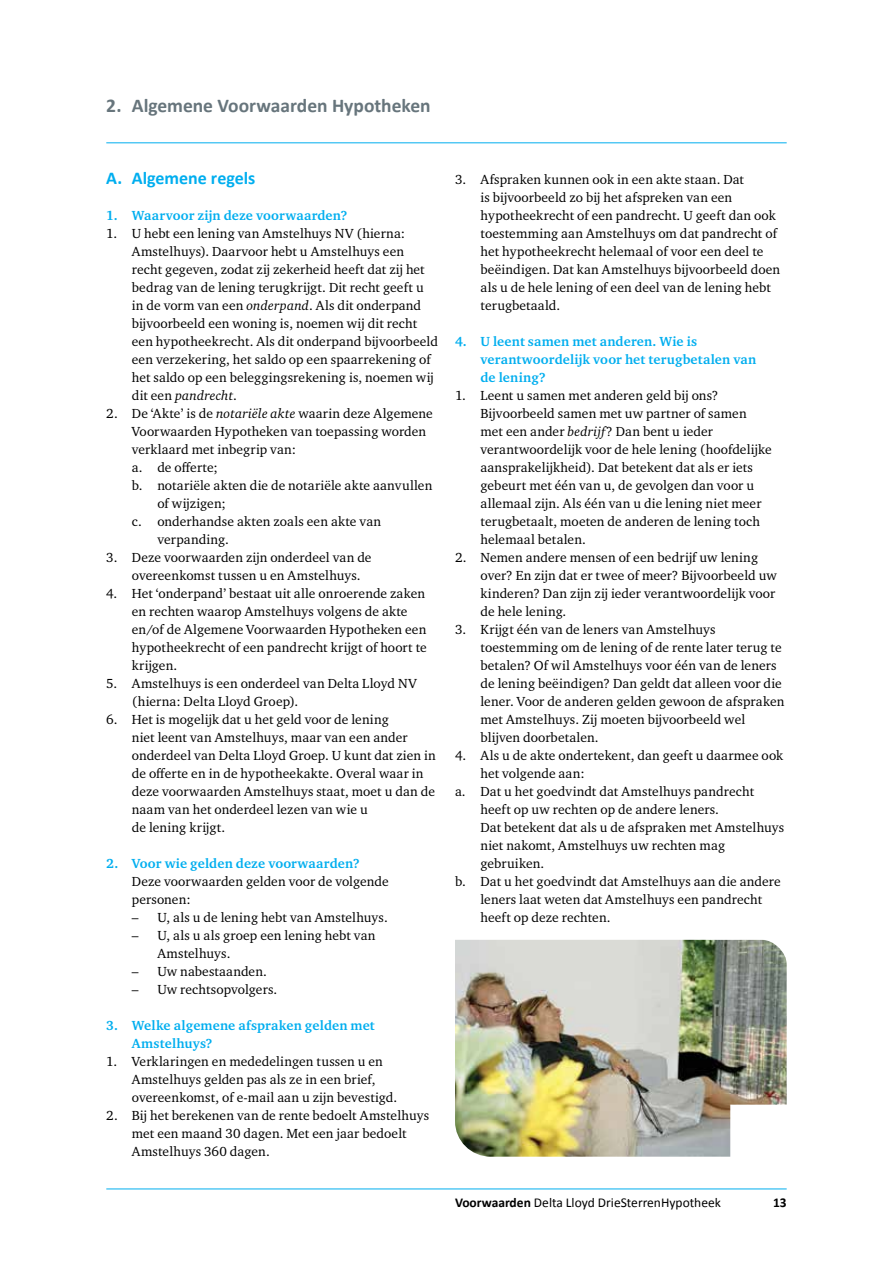
<style>
.page{position:relative;width:893px;height:1263px;background:#fff}
.page>*{position:absolute;margin:0;border:0;box-sizing:border-box;transform-origin:0 0}
.t1{font:700 19.5px "Calibri";letter-spacing:-.005em;color:#67757c}
.t2{font:700 18px "Calibri";color:#00aeef}
.t3{font:13.5px/18px "Charter ITC Std";letter-spacing:.01em;color:#000}
.t4{font:700 13.5px/18px "Charter ITC Std";letter-spacing:.01em;color:#00aeef}
.t5{font:13.5px "Calibri";color:#000}
.t6{font:700 13.5px "Calibri";color:#000}
.s1{font-style:italic}
.s2{font-weight:700}
</style>
<div class="page">
<hr style="left:106px;top:142px;width:681px;height:1px;background:#00aeef">
<hr style="left:106px;top:1188px;width:681px;height:1px;background:#00aeef">
<img style="left:455px;top:940px;width:332px;height:217px">
<h1 class="t1" style="left:106px;top:93px;width:326px">2. Algemene Voorwaarden Hypotheken</h1>
<h2 class="t2" style="left:106px;top:167px;width:151px">A. Algemene regels</h2>
<p class="t4" style="left:106px;top:206px;width:243px">1. Waarvoor zijn deze voorwaarden?</p>
<p class="t3" style="left:132px;top:224px;width:308px;text-indent:-26px">1. U hebt een lening van Amstelhuys NV (hierna:<br>Amstelhuys). Daarvoor hebt u Amstelhuys een recht gegeven, zodat zij zekerheid heeft dat zij het bedrag van de lening terugkrijgt. Dit recht geeft u in de vorm van een <span class="s1">onderpand</span>. Als dit onderpand bijvoorbeeld een woning is, noemen wij dit recht een hypotheekrecht. Als dit onderpand bijvoorbeeld een verzekering, het saldo op een spaarrekening of het saldo op een beleggingsrekening is, noemen wij dit een <span class="s1">pandrecht</span>.</p>
<p class="t3" style="left:106px;top:404px;width:328px">2. De ‘Akte’ is de <span class="s1">notariële akte</span> waarin deze Algemene</p>
<p class="t3" style="left:132px;top:422px;width:296px">Voorwaarden Hypotheken van toepassing worden</p>
<p class="t3" style="left:132px;top:440px;width:166px">verklaard met inbegrip van:</p>
<p class="t3" style="left:132px;top:458px;width:88px">a. de offerte;</p>
<p class="t3" style="left:132px;top:476px;width:302px">b. notariële akten die de notariële akte aanvullen</p>
<p class="t3" style="left:157px;top:494px;width:70px">of wijzigen;</p>
<p class="t3" style="left:132px;top:512px;width:251px">c. onderhandse akten zoals een akte van</p>
<p class="t3" style="left:157px;top:530px;width:73px">verpanding.</p>
<p class="t3" style="left:132px;top:548px;width:241px;text-indent:-26px">3. Deze voorwaarden zijn onderdeel van de overeenkomst tussen u en Amstelhuys.</p>
<p class="t3" style="left:132px;top:584px;width:296px;text-indent:-26px">4. Het ‘onderpand’ bestaat uit alle onroerende zaken en rechten waarop Amstelhuys volgens de akte en/of de Algemene Voorwaarden Hypotheken een hypotheekrecht of een pandrecht krijgt of hoort te krijgen.</p>
<p class="t3" style="left:132px;top:674px;width:286px;text-indent:-26px">5. Amstelhuys is een onderdeel van Delta Lloyd NV (hierna: Delta Lloyd Groep).</p>
<p class="t3" style="left:132px;top:710px;width:306px;text-indent:-26px">6. Het is mogelijk dat u het geld voor de lening<br>niet leent van Amstelhuys, maar van een ander onderdeel van Delta Lloyd Groep. U kunt dat zien in de offerte en in de hypotheekakte. Overal waar in deze voorwaarden Amstelhuys staat, moet u dan de naam van het onderdeel lezen van wie u<br>de lening krijgt.</p>
<p class="t4" style="left:106px;top:854px;width:255px">2. Voor wie gelden deze voorwaarden?</p>
<p class="t3" style="left:132px;top:872px;width:258px">Deze voorwaarden gelden voor de volgende personen:</p>
<p class="t3" style="left:132px;top:908px;width:257px">– U, als u de lening hebt van Amstelhuys.</p>
<p class="t3" style="left:157px;top:926px;width:220px;text-indent:-26px">– U, als u als groep een lening hebt van<br>Amstelhuys.</p>
<p class="t3" style="left:132px;top:962px;width:137px">– Uw nabestaanden.</p>
<p class="t3" style="left:132px;top:980px;width:147px">– Uw rechtsopvolgers.</p>
<p class="t4" style="left:132px;top:1016px;width:244px;text-indent:-26px">3. Welke algemene afspraken gelden met<br>Amstelhuys?</p>
<p class="t3" style="left:132px;top:1052px;width:267px;text-indent:-26px">1. Verklaringen en mededelingen tussen u en<br>Amstelhuys gelden pas als ze in een brief, overeenkomst, of e-mail aan u zijn bevestigd.</p>
<p class="t3" style="left:132px;top:1106px;width:299px;text-indent:-26px">2. Bij het berekenen van de rente bedoelt Amstelhuys met een maand 30 dagen. Met een jaar bedoelt<br>Amstelhuys 360 dagen.</p>
<p class="t3" style="left:480px;top:170px;width:301px;text-indent:-26px">3. Afspraken kunnen ook in een akte staan. Dat<br>is bijvoorbeeld zo bij het afspreken van een hypotheekrecht of een pandrecht. U geeft dan ook toestemming aan Amstelhuys om dat pandrecht of het hypotheekrecht helemaal of voor een deel te beëindigen. Dat kan Amstelhuys bijvoorbeeld doen als u de hele lening of een deel van de lening hebt terugbetaald.</p>
<p class="t4" style="left:480px;top:332px;width:277px;text-indent:-26px">4. U leent samen met anderen. Wie is verantwoordelijk voor het terugbetalen van de lening?</p>
<p class="t3" style="left:480px;top:386px;width:293px;text-indent:-26px">1. Leent u samen met anderen geld bij ons?<br>Bijvoorbeeld samen met uw partner of samen met een ander <span class="s1">bedrijf</span>? Dan bent u ieder verantwoordelijk voor de hele lening (hoofdelijke aansprakelijkheid). Dat betekent dat als er iets gebeurt met één van u, de gevolgen dan voor u allemaal zijn. Als één van u die lening niet meer terugbetaalt, moeten de anderen de lening toch helemaal betalen.</p>
<p class="t3" style="left:480px;top:548px;width:298px;text-indent:-26px">2. Nemen andere mensen of een bedrijf uw lening over? En zijn dat er twee of meer? Bijvoorbeeld uw kinderen? Dan zijn zij ieder verantwoordelijk voor de hele lening.</p>
<p class="t3" style="left:480px;top:620px;width:305px;text-indent:-26px">3. Krijgt één van de leners van Amstelhuys toestemming om de lening of de rente later terug te betalen? Of wil Amstelhuys voor één van de leners de lening beëindigen? Dan geldt dat alleen voor die lener. Voor de anderen gelden gewoon de afspraken met Amstelhuys. Zij moeten bijvoorbeeld wel blijven doorbetalen.</p>
<p class="t3" style="left:455px;top:746px;width:330px">4. Als u de akte ondertekent, dan geeft u daarmee ook</p>
<p class="t3" style="left:480px;top:764px;width:106px">het volgende aan:</p>
<p class="t3" style="left:455px;top:782px;width:301px">a. Dat u het goedvindt dat Amstelhuys pandrecht</p>
<p class="t3" style="left:480px;top:800px;width:240px">heeft op uw rechten op de andere leners.</p>
<p class="t3" style="left:480px;top:818px;width:305px">Dat betekent dat als u de afspraken met Amstelhuys</p>
<p class="t3" style="left:480px;top:836px;width:246px">niet nakomt, Amstelhuys uw rechten mag</p>
<p class="t3" style="left:480px;top:854px;width:65px">gebruiken.</p>
<p class="t3" style="left:455px;top:872px;width:327px">b. Dat u het goedvindt dat Amstelhuys aan die andere</p>
<p class="t3" style="left:480px;top:890px;width:283px">leners laat weten dat Amstelhuys een pandrecht</p>
<p class="t3" style="left:480px;top:908px;width:132px">heeft op deze rechten.</p>
<p class="t5" style="left:455px;top:1194px;width:267px"><span class="s2">Voorwaarden</span> Delta Lloyd DrieSterrenHypotheek</p>
<p class="t6" style="left:773px;top:1194px;width:15px">13</p>
</div>
